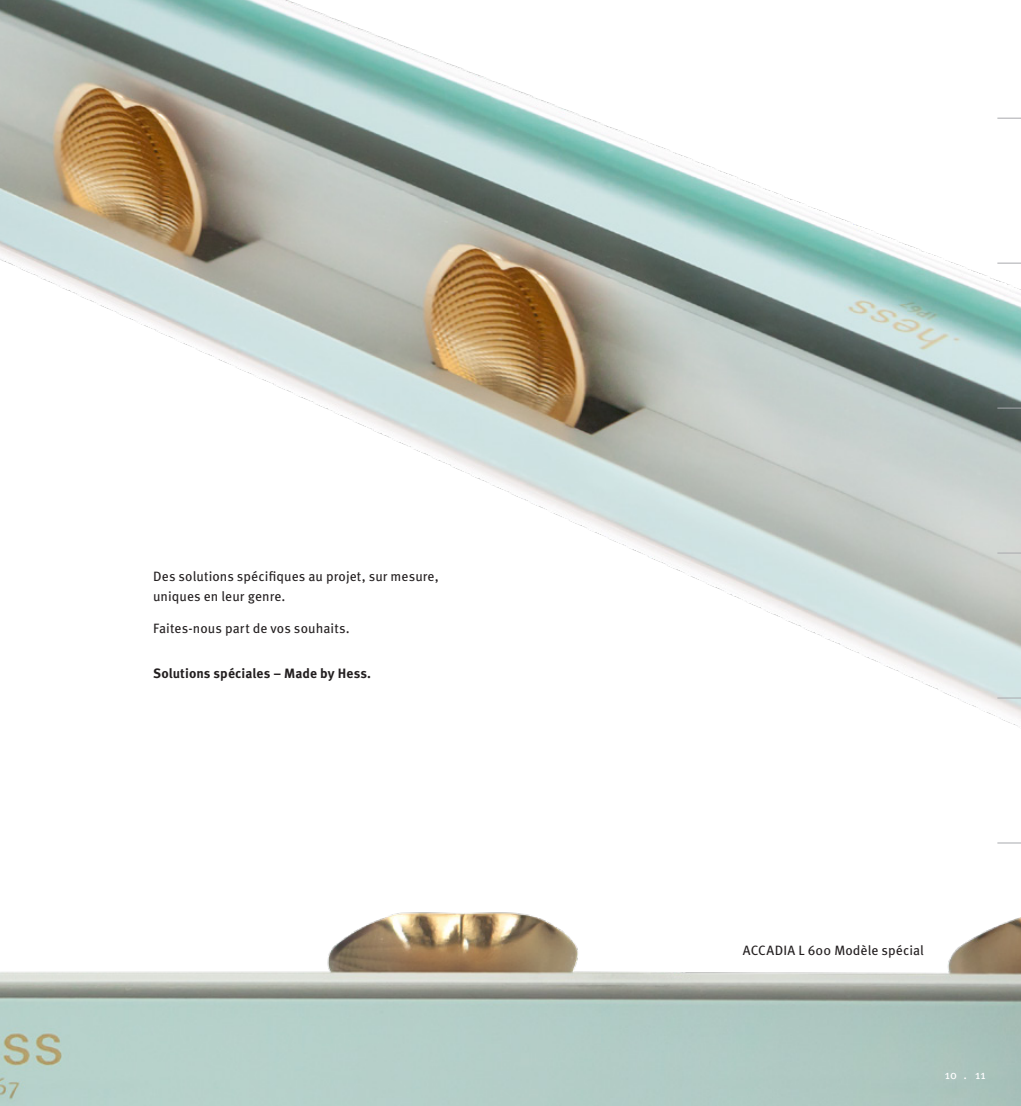
<style>
.page{position:relative;width:1021px;height:1106px;background:#fff}
.page>*{position:absolute;margin:0;border:0;box-sizing:border-box;transform-origin:0 0}
.t1{font:13.5px/19.5px "Meta Pro";letter-spacing:.005em;color:#231f20}
.t2{font:700 13.5px "Meta Pro";letter-spacing:.005em;color:#231f20}
.t3{font:12px "Meta Pro";color:#fff}
</style>
<div class="page">
<img style="left:0;top:912px;width:1020px;height:194px">
<img style="left:0;top:0;width:1020px;height:728px">
<svg style="left:997px;top:408px;width:23px;height:1px"></svg>
<svg style="left:997px;top:553px;width:23px;height:1px"></svg>
<svg style="left:997px;top:697px;width:23px;height:1px"></svg>
<svg style="left:997px;top:842px;width:23px;height:1px"></svg>
<svg style="left:997px;top:263px;width:23px;height:1px"></svg>
<svg style="left:997px;top:118px;width:23px;height:1px"></svg>
<p class="t1" style="left:153px;top:566px;width:287px">Des solutions spécifiques au projet, sur mesure, uniques en leur genre.</p>
<p class="t1" style="left:153px;top:618px;width:198px">Faites-nous part de vos souhaits.</p>
<p class="t2" style="left:153px;top:664px;width:219px">Solutions spéciales – Made by Hess.</p>
<p class="t1" style="left:743px;top:940px;width:183px">ACCADIA L 600 Modèle spécial</p>
<p class="t3" style="left:944px;top:1067px;width:42px">10 . 11</p>
</div>
